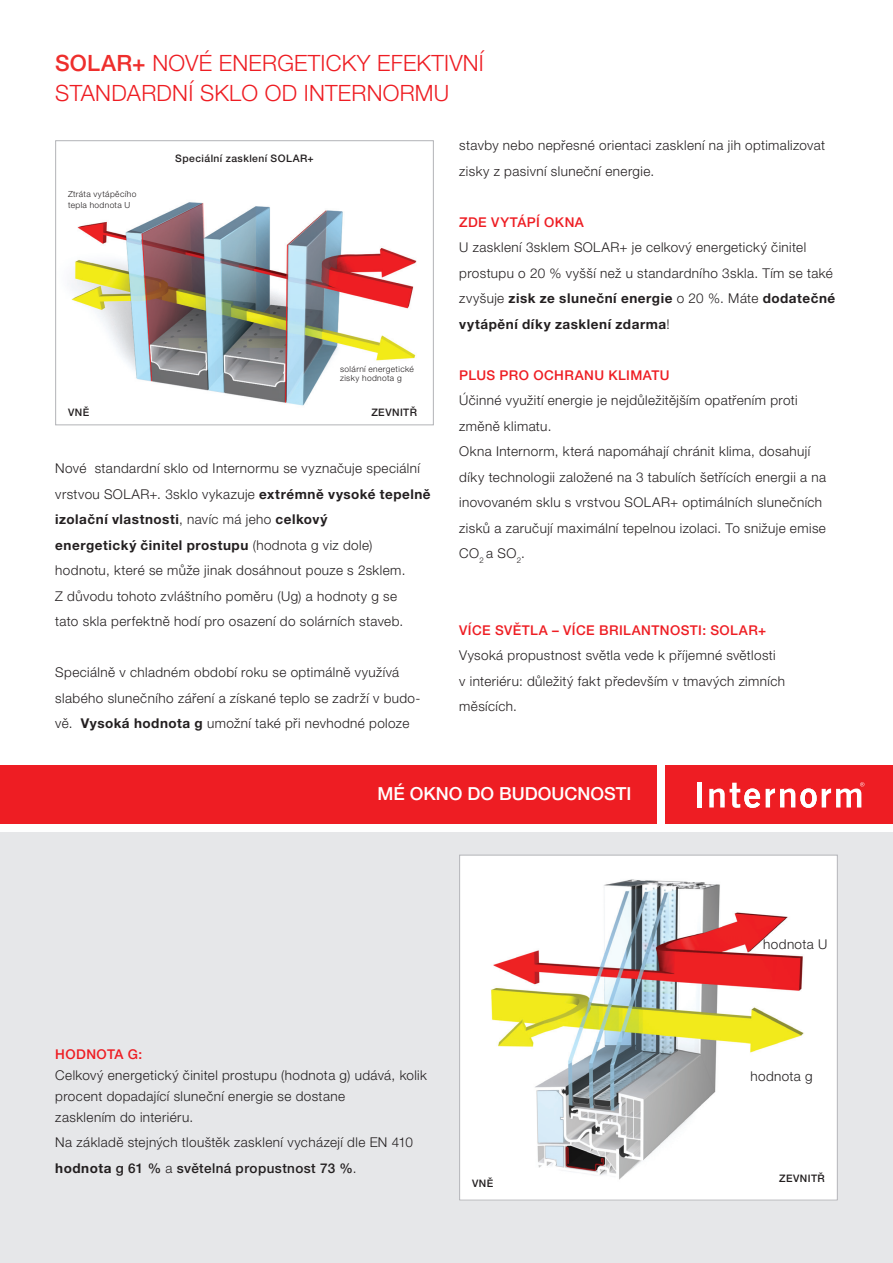
<style>
.page{position:relative;width:893px;height:1263px;background:#fff}
.page>*{position:absolute;margin:0;border:0;box-sizing:border-box;transform-origin:0 0}
.t1{font:300 22.5px/30px "Helvetica Neue LT Pro";letter-spacing:.01em;color:#ee1d23}
.t2{font:500 18px "Helvetica Neue LT Pro";color:#fff}
.t3{font:300 13.5px/25.5px "Helvetica Neue LT Pro";letter-spacing:.03em;color:#231f20}
.t4{font:500 13.5px "Helvetica Neue LT Pro";letter-spacing:.03em;color:#ee1d23}
.t5{font:500 10.35px "Helvetica Neue LT Pro";letter-spacing:.04em;color:#231f20}
.t6{font:300 8.4px/10.4px "Helvetica Neue LT Pro";letter-spacing:.045em;color:#231f20}
.s1{font-weight:500;color:#ee2e2c}
.s2{font-weight:700}
.s3{font-weight:500}
</style>
<div class="page">
<div style="left:0;top:765px;width:656px;height:59px;background:#ee1d23"></div>
<div style="left:665px;top:765px;width:228px;height:59px;background:#ee1d23"></div>
<div style="left:697px;top:782px;width:5px;height:25px;background:#fff"></div>
<svg style="left:709px;top:783px;width:51px;height:25px"></svg>
<svg style="left:766px;top:782px;width:98px;height:26px"></svg>
<div style="left:0;top:833px;width:893px;height:430px;background:#e6e7e9"></div>
<img style="left:461px;top:857px;width:375px;height:341px">
<div style="left:459px;top:855px;width:379px;height:345px;border:1px solid #b2b3b7"></div>
<img style="left:71px;top:202px;width:346px;height:204px">
<div style="left:55px;top:140px;width:379px;height:285px;border:1px solid #b2b3b7"></div>
<h1 class="t1" style="left:55px;top:48px;width:430px"><span class="s1">SOLAR+</span> NOVÉ ENERGETICKY EFEKTIVNÍ<br>Stan dardNÍ SKLO OD INTERNORMU</h1>
<p class="t6" style="left:68px;top:189px;width:70px">Ztráta vytápěcího tepla hodnota U</p>
<p class="t5" style="left:175px;top:152px;width:140px">Speciální zasklení SOLAR+</p>
<p class="t6" style="left:340px;top:364px;width:75px;line-height:9px">solární energetické zisky hodnota g</p>
<p class="t5" style="left:68px;top:406px;width:23px">VNĚ</p>
<p class="t5" style="left:371px;top:406px;width:47px">ZEVNITŘ</p>
<p class="t3" style="left:55px;top:455px;width:377px">Nové standardní sklo od Internormu se vyznačuje speciální vrstvou SOLAR+. 3sklo vykazuje <span class="s2">extrémně vysoké tepelně izolační vlastnosti</span>, navíc má jeho <span class="s2">celkový<br>energetický činitel prostupu</span> (hodnota g viz dole)<br>hodnotu, které se může jinak dosáhnout pouze s 2sklem.<br>Z důvodu tohoto zvláštního poměru (Ug) a hodnoty g se<br>tato skla perfektně hodí pro osazení do solárních staveb.</p>
<p class="t3" style="left:55px;top:659px;width:367px">Speciálně v chladném období roku se optimálně využívá slabého slunečního záření a získané teplo se zadrží v budo&shy;vě. <span class="s2">Vysoká hodnota g</span> umožní také při nevhodné poloze</p>
<p class="t3" style="left:459px;top:132px;width:367px">stavby nebo nepřesné orientaci zasklení na jih optimalizovat zisky z pasivní sluneční energie.</p>
<p class="t4" style="left:459px;top:214px;width:126px">ZDE VYTÁPÍ OKNA</p>
<p class="t3" style="left:459px;top:234px;width:378px">U zasklení 3sklem SOLAR+ je celkový energetický činitel prostupu o 20 % vyšší než u standardního 3skla. Tím se také zvyšuje <span class="s2">zisk ze sluneční energie</span> o 20 %. Máte <span class="s2">dodatečné vytápění díky zasklení zdarma</span>!</p>
<p class="t4" style="left:459px;top:367px;width:212px">PLUS PRO OCHRANU KLIMATU</p>
<p class="t3" style="left:459px;top:387px;width:368px">Účinné využití energie je nejdůležitějším opatřením proti změně klimatu.<br>Okna Internorm, která napomáhají chránit klima, dosahují díky technologii založené na 3 tabulích šetřících energii a na inovovaném sklu s vrstvou SOLAR+ optimálních slunečních zisků a zaručují maximální tepelnou izolaci. To snižuje emise CO<sub>2</sub> a SO<sub>2</sub>.</p>
<p class="t4" style="left:459px;top:622px;width:309px">VÍCE SVĚTLA – VÍCE BRILANTNOSTI: SOLAR+</p>
<p class="t3" style="left:459px;top:642px;width:327px">Vysoká propustnost světla vede k příjemné světlosti v interiéru: důležitý fakt především v tmavých zimních měsících.</p>
<h2 class="t2" style="left:377px;top:782px;width:256px">MÉ OKNO DO BUDOUCNOSTI</h2>
<p class="t4" style="left:55px;top:1046px;width:88px">HODNOTA g:</p>
<p class="t3" style="left:55px;top:1064px;width:373px;line-height:21px">Celkový energetický činitel prostupu (hodnota g) udává, kolik procent dopadající sluneční energie se dostane<br>zasklením do interiéru.</p>
<p class="t3" style="left:55px;top:1129px;width:359px">Na základě stejných tlouštěk zasklení vycházejí dle EN 410 <span class="s2">hodnota</span> <span class="s3">g 61 %</span> a <span class="s3">světelná propustnost 73 %</span>.</p>
<p class="t5" style="left:472px;top:1177px;width:23px">VNĚ</p>
<p class="t3" style="left:763px;top:931px;width:65px">hodnota U</p>
<p class="t3" style="left:750px;top:1064px;width:64px">hodnota g</p>
<p class="t5" style="left:779px;top:1172px;width:47px">ZEVNITŘ</p>
</div>
